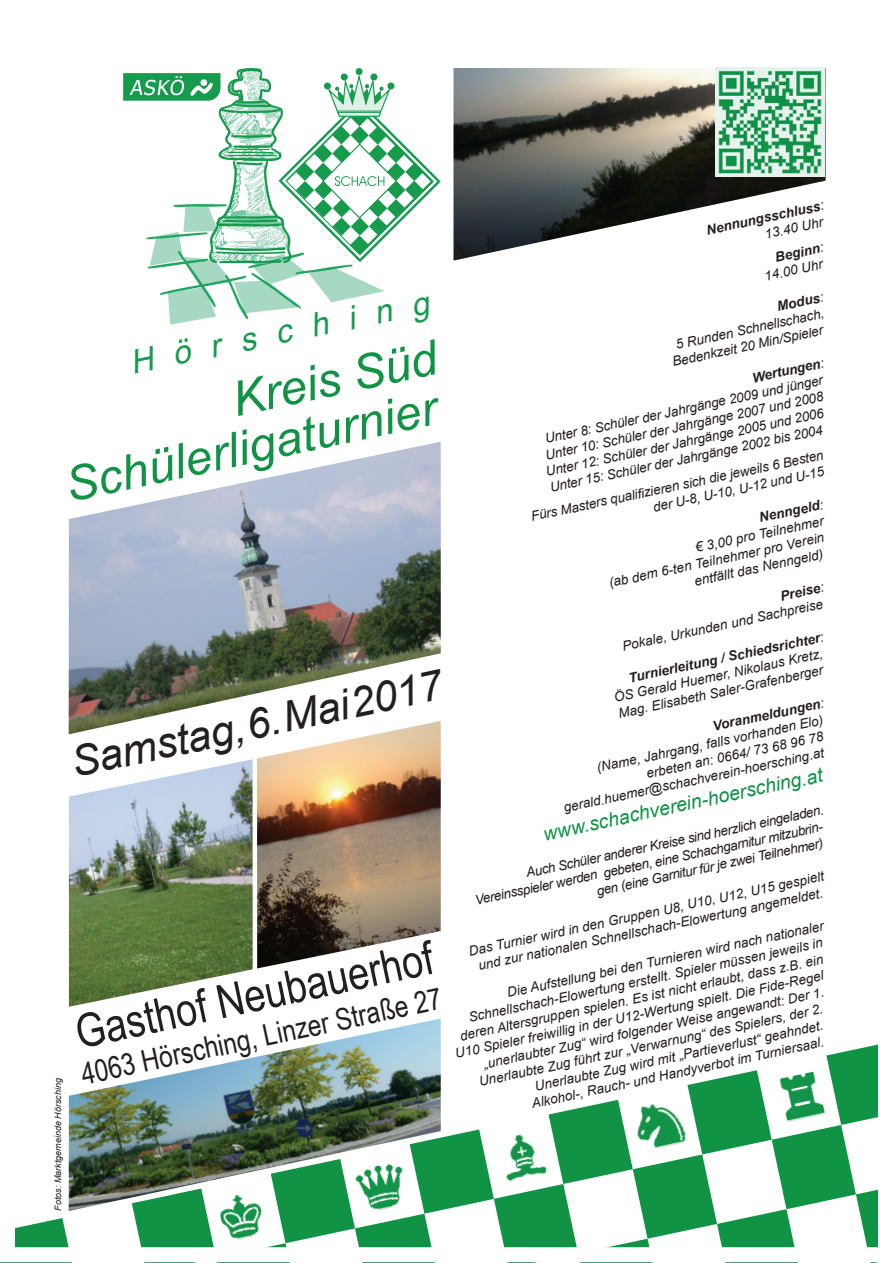
<style>
.page{position:relative;width:893px;height:1263px;background:#fff}
.page>*{position:absolute;margin:0;border:0;box-sizing:border-box;transform-origin:0 0}
.t1{font:italic 48px/49.1px "Arial";color:#119346;text-align:right}
.t2{font:46.5px "Arial Narrow";color:#231f20}
.t3{font:italic 42px "Arial";color:#231f20}
.t4{font:italic 33px "Arial Narrow";color:#169b4d;scale:1.17 1}
.t5{font:30px "Arial Narrow";color:#231f20}
.t6{font:italic 19.5px "Arial";color:#119346}
.t7{font:italic 13.5px/16.2px "Arial";color:#231f20}
.t8{font:italic 700 13.5px/16.2px "Arial";color:#231f20}
.t9{font:italic 9px "Arial";color:#231f20}
.s1{font-weight:400}
.s2{font-weight:700}
</style>
<div class="page">
<svg style="left:0;top:1218px;width:72px;height:45px"></svg>
<svg style="left:133px;top:1044px;width:746px;height:219px"></svg>
<img style="left:496px;top:1130px;width:56px;height:53px">
<img style="left:631px;top:1098px;width:61px;height:54px">
<img style="left:777px;top:1071px;width:48px;height:51px">
<img style="left:217px;top:1211px;width:52px;height:31px">
<img style="left:352px;top:1211px;width:62px;height:3px">
<svg style="left:123px;top:68px;width:318px;height:257px"></svg>
<img style="left:69px;top:442px;width:372px;height:271px">
<img style="left:69px;top:800px;width:184px;height:128px">
<img style="left:257px;top:800px;width:184px;height:128px">
<img style="left:453px;top:68px;width:373px;height:193px">
<img style="left:69px;top:1018px;width:372px;height:193px">
<svg style="left:68px;top:713px;width:373px;height:87px"></svg>
<div style="left:64px;top:792px;width:5px;height:220px;background:#fff"></div>
<hr style="left:253px;top:754px;width:4px;height:220px;background:#fff">
<svg style="left:68px;top:928px;width:373px;height:79px"></svg>
<img style="left:716px;top:68px;width:109px;height:109px">
<h3 class="t4" style="left:126px;top:337px;width:261px;rotate:-11deg">Hörsching</h3>
<h1 class="t1" style="left:51px;top:414px;width:390px;rotate:-12deg">Kreis Süd<br>Schülerligaturnier</h1>
<h3 class="t3" style="left:66px;top:736px;width:380px;rotate:-12deg">Samstag, 6. Mai 2017</h3>
<p class="t9" style="left:52px;top:1211px;width:134px;rotate:-90deg">Fotos: Marktgemeinde Hörsching</p>
<h2 class="t2" style="left:69px;top:999px;width:366px;rotate:-12deg">Gasthof Neubauerhof</h2>
<h3 class="t5" style="left:77px;top:1053px;width:369px;rotate:-12deg">4063 Hörsching, Linzer Straße 27</h3>
<p class="t8" style="left:760px;top:211px;width:65px;text-indent:-56px;rotate:-12deg">Nennungsschluss<span class="s1">:<br>13.40 Uhr</span></p>
<p class="t7" style="left:760px;top:252px;width:65px;text-indent:14px;rotate:-12deg"><span class="s2">Beginn</span>:<br>14.00 Uhr</p>
<p class="t8" style="left:776px;top:299px;width:49px;rotate:-12deg">Modus<span class="s1">:</span></p>
<p class="t7" style="left:674px;top:337px;width:153px;rotate:-12deg">5 Runden Schnellschach,</p>
<p class="t7" style="left:671px;top:354px;width:155px;rotate:-12deg">Bedenkzeit 20 Min/Spieler</p>
<p class="t8" style="left:751px;top:370px;width:74px;rotate:-12deg">Wertungen<span class="s1">:</span></p>
<p class="t7" style="left:544px;top:431px;width:285px;rotate:-12deg">Unter 8: Schüler der Jahrgänge 2009 und jünger</p>
<p class="t7" style="left:544px;top:447px;width:285px;rotate:-12deg">Unter 10: Schüler der Jahrgänge 2007 und 2008</p>
<p class="t7" style="left:544px;top:464px;width:285px;rotate:-12deg">Unter 12: Schüler der Jahrgänge 2005 und 2006</p>
<p class="t7" style="left:548px;top:479px;width:280px;rotate:-12deg">Unter 15: Schüler der Jahrgänge 2002 bis 2004</p>
<p class="t7" style="left:529px;top:509px;width:300px;text-align:right;rotate:-12deg">Fürs Masters qualifi zieren sich die jeweils 6 Besten der U-8, U-10, U-12 und U-15</p>
<p class="t8" style="left:758px;top:510px;width:67px;rotate:-12deg">Nenngeld<span class="s1">:</span></p>
<p class="t7" style="left:694px;top:540px;width:132px;rotate:-12deg">€ 3,00 pro Teilnehmer</p>
<p class="t7" style="left:607px;top:575px;width:221px;rotate:-12deg">(ab dem 6-ten Teilnehmer pro Verein</p>
<p class="t7" style="left:693px;top:573px;width:133px;rotate:-12deg">entfällt das Nenngeld)</p>
<p class="t7" style="left:617px;top:623px;width:211px;text-indent:165px;rotate:-12deg"><span class="s2">Preise</span>:<br>Pokale, Urkunden und Sachpreise</p>
<p class="t7" style="left:609px;top:674px;width:219px;text-indent:18px;rotate:-12deg"><span class="s2">Turnierleitung / Schiedsrichter</span>:<br>ÖS Gerald Huemer, Nikolaus Kretz,<br>Mag. Elisabeth Saler-Grafenberger</p>
<p class="t8" style="left:711px;top:719px;width:115px;rotate:-12deg">Voranmeldungen<span class="s1">:</span></p>
<p class="t7" style="left:595px;top:760px;width:233px;rotate:-12deg">(Name, Jahrgang, falls vorhanden Elo)</p>
<p class="t7" style="left:645px;top:766px;width:182px;rotate:-12deg">erbeten an: 0664/ 73 68 96 78</p>
<p class="t7" style="left:562px;top:800px;width:267px;rotate:-12deg">gerald.huemer@schachverein-hoersching.at</p>
<h3 class="t6" style="left:541px;top:821px;width:287px;rotate:-12deg">www.schachverein-hoersching.at</h3>
<p class="t7" style="left:525px;top:865px;width:305px;rotate:-12deg">Auch Schüler anderer Kreise sind herzlich eingeladen.</p>
<p class="t7" style="left:473px;top:892px;width:359px;rotate:-12deg">Vereinsspieler werden gebeten, eine Schachgarnitur mitzubrin-</p>
<p class="t7" style="left:595px;top:883px;width:233px;rotate:-12deg">gen (eine Garnitur für je zwei Teilnehmer)</p>
<p class="t7" style="left:467px;top:943px;width:364px;text-align:center;rotate:-12deg">Das Turnier wird in den Gruppen U8, U10, U12, U15 gespielt und zur nationalen Schnellschach-Elowertung angemeldet.</p>
<p class="t7" style="left:506px;top:985px;width:325px;rotate:-12deg">Die Aufstellung bei den Turnieren wird nach nationaler</p>
<p class="t7" style="left:467px;top:1010px;width:363px;rotate:-12deg">Schnellschach-Elowertung erstellt. Spieler müssen jeweils in</p>
<p class="t7" style="left:459px;top:1028px;width:372px;rotate:-12deg">deren Altersgruppen spielen. Es ist nicht erlaubt, dass z.B. ein</p>
<p class="t7" style="left:454px;top:1046px;width:378px;rotate:-12deg">U10 Spieler freiwillig in der U12-Wertung spielt. Die Fide-Regel</p>
<p class="t7" style="left:482px;top:1056px;width:349px;rotate:-12deg">„unerlaubter Zug“ wird folgender Weise angewandt: Der 1.</p>
<p class="t7" style="left:477px;top:1074px;width:353px;rotate:-12deg">Unerlaubte Zug führt zur „Verwarnung“ des Spielers, der 2.</p>
<p class="t7" style="left:533px;top:1078px;width:296px;rotate:-12deg">Unerlaubte Zug wird mit „Partieverlust“ geahndet.</p>
<p class="t7" style="left:530px;top:1096px;width:300px;rotate:-12deg">Alkohol-, Rauch- und Handyverbot im Turniersaal.</p>
</div>
